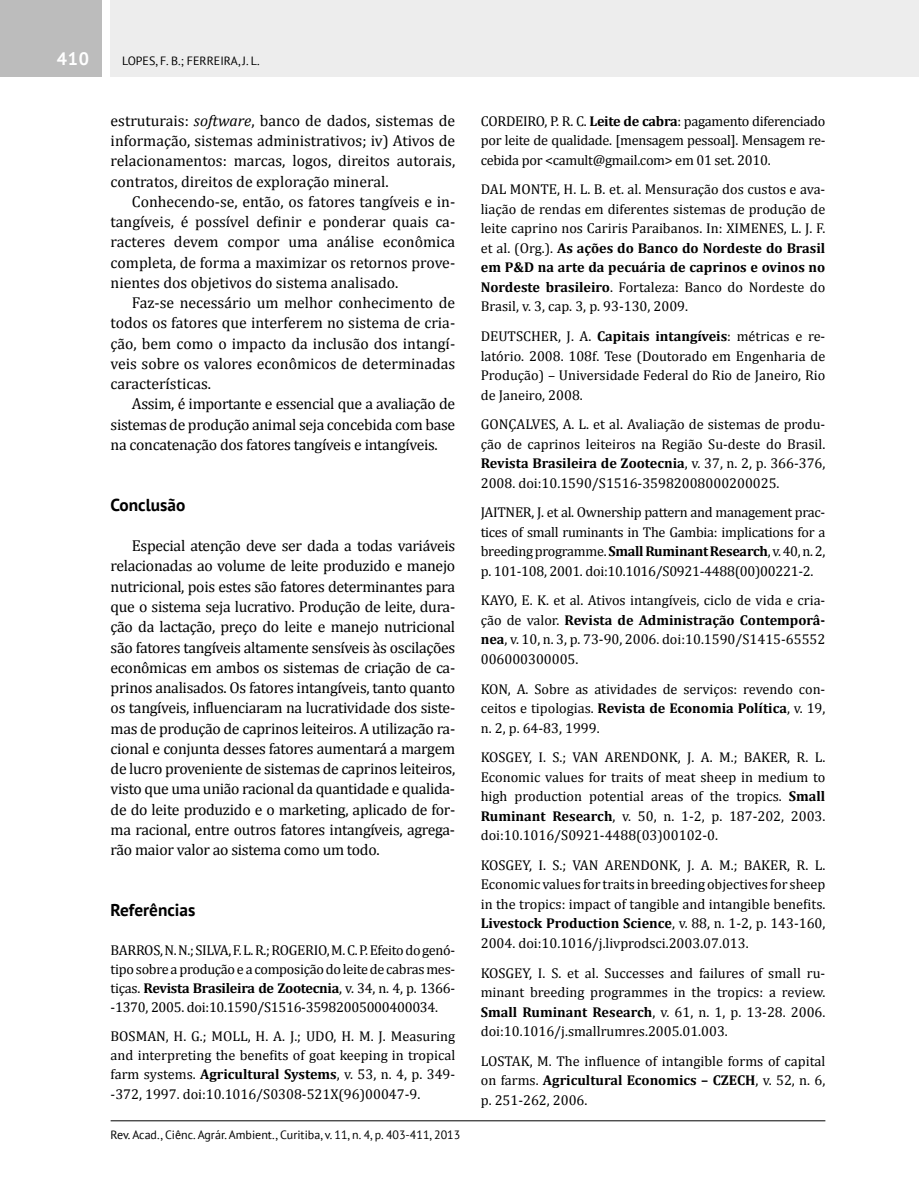
<style>
.page{position:relative;width:919px;height:1191px;background:#fff}
.page>*{position:absolute;margin:0;border:0;box-sizing:border-box;transform-origin:0 0}
.t1{font:700 18px "PT Sans";color:#fff}
.t2{font:700 17.25px "PT Sans";color:#000}
.t3{font:15.75px/20.2px "Cambria";letter-spacing:-.01em;color:#000;text-align:justify}
.t4{font:14.25px/19.5px "Cambria";color:#000;text-align:justify}
.t5{font:12px "PT Sans";color:#000}
.s1{font-style:italic}
.s2{font-weight:700}
</style>
<div class="page">
<div style="left:111px;top:0;width:807px;height:77px;background:#ededed"></div>
<div style="left:0;top:0;width:102px;height:77px;background:#bcbcbc"></div>
<hr style="left:111px;top:1120px;width:714px;height:1px;background:#000">
<p class="t1" style="left:57px;top:47px;width:34px">410</p>
<p class="t5" style="left:122px;top:53px;width:139px">LOPES, F. B.; FERREIRA, J. L.</p>
<p class="t3" style="left:111px;top:110px;width:346px">estruturais: <span class="s1">software</span>, banco de dados, sistemas de informação, sistemas administrativos; iv) Ativos de relacionamentos: marcas, logos, direitos autorais, contratos, direitos de exploração mineral.</p>
<p class="t3" style="left:111px;top:191px;width:346px;text-indent:21px">Conhecendo-se, então, os fatores tangíveis e in&shy;tangíveis, é possível definir e ponderar quais ca&shy;racteres devem compor uma análise econômica completa, de forma a maximizar os retornos prove&shy;nientes dos objetivos do sistema analisado.</p>
<p class="t3" style="left:111px;top:292px;width:346px;text-indent:21px">Faz-se necessário um melhor conhecimento de todos os fatores que interferem no sistema de cria&shy;ção, bem como o impacto da inclusão dos intangí&shy;veis sobre os valores econômicos de determinadas características.</p>
<p class="t3" style="left:111px;top:394px;width:346px;text-indent:21px">Assim, é importante e essencial que a avaliação de sistemas de produção animal seja concebida com base na concatenação dos fatores tangíveis e intangíveis.</p>
<p class="t2" style="left:111px;top:493px;width:76px">Conclusão</p>
<p class="t3" style="left:111px;top:535px;width:346px;text-indent:21px">Especial atenção deve ser dada a todas variáveis relacionadas ao volume de leite produzido e manejo nutricional, pois estes são fatores determinantes para que o sistema seja lucrativo. Produção de leite, dura&shy;ção da lactação, preço do leite e manejo nutricional são fatores tangíveis altamente sensíveis às oscilações econômicas em ambos os sistemas de criação de ca&shy;prinos analisados. Os fatores intangíveis, tanto quanto os tangíveis, influenciaram na lucratividade dos siste&shy;mas de produção de caprinos leiteiros. A utilização ra&shy;cional e conjunta desses fatores aumentará a margem de lucro proveniente de sistemas de caprinos leiteiros, visto que uma união racional da quantidade e qualida&shy;de do leite produzido e o marketing, aplicado de for&shy;ma racional, entre outros fatores intangíveis, agrega&shy;rão maior valor ao sistema como um todo.</p>
<p class="t2" style="left:111px;top:898px;width:86px">Referências</p>
<p class="t4" style="left:111px;top:940px;width:346px;line-height:18.9px">BARROS, N. N.; SILVA, F. L. R.; ROGERIO, M. C. P. Efeito do genó&shy;tipo sobre a produção e a composição do leite de cabras mes&shy;tiças. <span class="s2">Revista Brasileira de Zootecnia</span>, v. 34, n. 4, p. 1366- -1370, 2005. doi:10.1590/S1516-35982005000400034.</p>
<p class="t4" style="left:111px;top:1026px;width:346px;line-height:18.9px">BOSMAN, H. G.; MOLL, H. A. J.; UDO, H. M. J. Measuring and interpreting the benefits of goat keeping in tropical farm systems. <span class="s2">Agricultural Systems</span>, v. 53, n. 4, p. 349-</p>
<p class="t4" style="left:111px;top:1084px;width:311px">-372, 1997. doi:10.1016/S0308-521X(96)00047-9.</p>
<p class="t5" style="left:111px;top:1126px;width:351px">Rev. Acad., Ciênc. Agrár. Ambient., Curitiba, v. 11, n. 4, p. 403-411, 2013</p>
<p class="t4" style="left:480px;top:111px;width:346px">CORDEIRO, P. R. C. <span class="s2">Leite de cabra</span>: pagamento diferenciado por leite de qualidade. [mensagem pessoal]. Mensagem re&shy;cebida por &lt;camult@gmail.com&gt; em 01 set. 2010.</p>
<p class="t4" style="left:480px;top:180px;width:346px">DAL MONTE, H. L. B. et. al. Mensuração dos custos e ava&shy;liação de rendas em diferentes sistemas de produção de leite caprino nos Cariris Paraibanos. In: XIMENES, L. J. F. et al. (Org.). <span class="s2">As ações do Banco do Nordeste do Brasil em P&amp;D na arte da pecuária de caprinos e ovinos no Nordeste brasileiro</span>. Fortaleza: Banco do Nordeste do Brasil, v. 3, cap. 3, p. 93-130, 2009.</p>
<p class="t4" style="left:480px;top:326px;width:346px">DEUTSCHER, J. A. <span class="s2">Capitais intangíveis</span>: métricas e re&shy;latório. 2008. 108f. Tese (Doutorado em Engenharia de Produção) – Universidade Federal do Rio de Janeiro, Rio de Janeiro, 2008.</p>
<p class="t4" style="left:480px;top:414px;width:346px">GONÇALVES, A. L. et al. Avaliação de sistemas de produ&shy;ção de caprinos leiteiros na Região Su-deste do Brasil.<br><span class="s2">Revista Brasileira de Zootecnia</span>, v. 37, n. 2, p. 366-376, 2008. doi:10.1590/S1516-35982008000200025.</p>
<p class="t4" style="left:480px;top:502px;width:346px">JAITNER, J. et al. Ownership pattern and management prac&shy;tices of small ruminants in The Gambia: implications for a breeding programme. <span class="s2">Small Ruminant Research</span>, v. 40, n. 2, p. 101-108, 2001. doi:10.1016/S0921-4488(00)00221-2.</p>
<p class="t4" style="left:480px;top:591px;width:346px">KAYO, E. K. et al. Ativos intangíveis, ciclo de vida e cria&shy;ção de valor. <span class="s2">Revista de Administração Contemporâ&shy;nea</span>, v. 10, n. 3, p. 73-90, 2006. doi:10.1590/S1415-65552<br>006000300005.</p>
<p class="t4" style="left:480px;top:679px;width:346px">KON, A. Sobre as atividades de serviços: revendo con&shy;ceitos e tipologias. <span class="s2">Revista de Economia Política</span>, v. 19, n. 2, p. 64-83, 1999.</p>
<p class="t4" style="left:480px;top:747px;width:346px">KOSGEY, I. S.; VAN ARENDONK, J. A. M.; BAKER, R. L.<br>Economic values for traits of meat sheep in medium to high production potential areas of the tropics. <span class="s2">Small Ruminant Research</span>, v. 50, n. 1-2, p. 187-202, 2003. doi:10.1016/S0921-4488(03)00102-0.</p>
<p class="t4" style="left:480px;top:855px;width:346px">KOSGEY, I. S.; VAN ARENDONK, J. A. M.; BAKER, R. L.<br>Economic values for traits in breeding objectives for sheep in the tropics: impact of tangible and intangible benefits.<br><span class="s2">Livestock Production Science</span>, v. 88, n. 1-2, p. 143-160, 2004. doi:10.1016/j.livprodsci.2003.07.013.</p>
<p class="t4" style="left:480px;top:962px;width:346px">KOSGEY, I. S. et al. Successes and failures of small ru&shy;minant breeding programmes in the tropics: a review.<br><span class="s2">Small Ruminant Research</span>, v. 61, n. 1, p. 13-28. 2006. doi:10.1016/j.smallrumres.2005.01.003.</p>
<p class="t4" style="left:480px;top:1050px;width:346px">LOSTAK, M. The influence of intangible forms of capital on farms. <span class="s2">Agricultural Economics – CZECH</span>, v. 52, n. 6, p. 251-262, 2006.</p>
</div>
